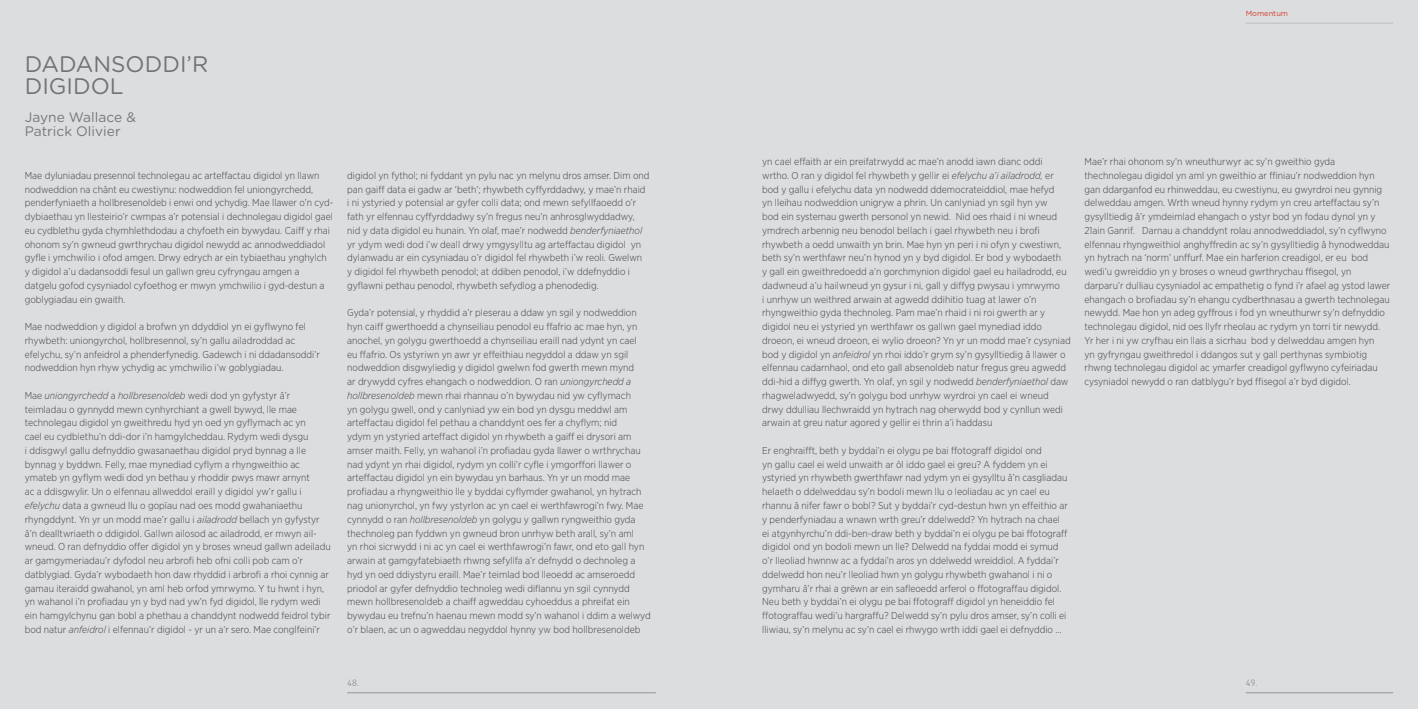
<style>
.page{position:relative;width:1418px;height:709px;background:#fff}
.page>*{position:absolute;margin:0;border:0;box-sizing:border-box;transform-origin:0 0}
.t1{font:22.5px "Gotham Rounded";color:#717275}
.t2{font:13.75px/13.8px "Gotham Rounded";color:#77787b}
.t3{font:300 10px/13.8px "Gotham Narrow";color:#414042}
.t4{font:300 8.75px "Chevin";color:#8a8c8e}
.t5{font:7.5px "Gotham Rounded";color:#d83b2b}
.s1{font-style:italic}
</style>
<div class="page">
<div style="left:0;top:0;width:1417px;height:709px;background:#dcddde"></div>
<hr style="left:347px;top:692px;width:309px;height:1px;background:#939598">
<hr style="left:1245px;top:692px;width:148px;height:1px;background:#939598">
<hr style="left:1245px;top:23px;width:148px;height:1px;background:#bcbec0">
<h1 class="t1" style="left:25px;top:48px;width:35px">Dada</h1>
<h1 class="t1" style="left:93px;top:48px;width:65px">nsoddi</h1>
<h1 class="t1" style="left:186px;top:48px;width:23px">’r</h1>
<h1 class="t1" style="left:25px;top:71px;width:30px">Digid</h1>
<h1 class="t1" style="left:91px;top:71px;width:35px">ol</h1>
<h2 class="t2" style="left:25px;top:109px;width:113px">Jayne Wallace &amp;<br>Patrick Olivier</h2>
<p class="t3" style="left:25px;top:168px;width:310px">Mae dyluniadau presennol technolegau ac arteffactau digidol yn llawn nodweddion na chânt eu cwestiynu: nodweddion fel uniongyrchedd, penderfyniaeth a hollbresenoldeb i enwi ond ychydig. Mae llawer o’n cyd&shy;dybiaethau yn llesteirio’r cwmpas a’r potensial i dechnolegau digidol gael eu cydblethu gyda chymhlethdodau a chyfoeth ein bywydau. Caiff y rhai ohonom sy’n gwneud gwrthrychau digidol newydd ac annodweddiadol gyfle i ymchwilio i ofod amgen. Drwy edrych ar ein tybiaethau ynghylch y digidol a’u dadansoddi fesul un gallwn greu cyfryngau amgen a datgelu gofod cysyniadol cyfoethog er mwyn ymchwilio i gyd-destun a goblygiadau ein gwaith.</p>
<p class="t3" style="left:25px;top:319px;width:296px">Mae nodweddion y digidol a brofwn yn ddyddiol yn ei gyflwyno fel rhywbeth: uniongyrchol, hollbresennol, sy’n gallu ailadroddad ac efelychu, sy’n anfeidrol a phenderfynedig. Gadewch i ni ddadansoddi’r nodweddion hyn rhyw ychydig ac ymchwilio i’w goblygiadau.</p>
<p class="t3" style="left:25px;top:388px;width:307px">Mae <span class="s1">uniongyrchedd</span> a <span class="s1">hollbresenoldeb</span> wedi dod yn gyfystyr â’r teimladau o gynnydd mewn cynhyrchiant a gwell bywyd, lle mae technolegau digidol yn gweithredu hyd yn oed yn gyflymach ac yn<br>cael eu cydblethu’n ddi-dor i’n hamgylcheddau. Rydym wedi dysgu<br>i ddisgwyl gallu defnyddio gwasanaethau digidol pryd bynnag a lle bynnag y byddwn. Felly, mae mynediad cyflym a rhyngweithio ac ymateb yn gyflym wedi dod yn bethau y rhoddir pwys mawr arnynt<br>ac a ddisgwylir. Un o elfennau allweddol eraill y digidol yw’r gallu i <span class="s1">efelychu</span> data a gwneud llu o gopïau nad oes modd gwahaniaethu rhyngddynt. Yn yr un modd mae’r gallu i <span class="s1">ailadrodd</span> bellach yn gyfystyr â’n dealltwriaeth o ddigidol. Gallwn ailosod ac ailadrodd, er mwyn ail&shy;wneud. O ran defnyddio offer digidol yn y broses wneud gallwn adeiladu ar gamgymeriadau’r dyfodol neu arbrofi heb ofni colli pob cam o’r datblygiad. Gyda’r wybodaeth hon daw rhyddid i arbrofi a rhoi cynnig ar gamau iteraidd gwahanol, yn aml heb orfod ymrwymo. Y tu hwnt i hyn, yn wahanol i’n profiadau yn y byd nad yw’n fyd digidol, lle rydym wedi ein hamgylchynu gan bobl a phethau a chanddynt nodwedd feidrol tybir bod natur <span class="s1">anfeidrol</span> i elfennau’r digidol - yr un a’r sero. Mae conglfeini’r</p>
<p class="t3" style="left:347px;top:168px;width:304px">digidol yn fythol; ni fyddant yn pylu nac yn melynu dros amser. Dim ond pan gaiff data ei gadw ar ‘beth’; rhywbeth cyffyrddadwy, y mae’n rhaid i ni ystyried y potensial ar gyfer colli data; ond mewn sefyllfaoedd o’r fath yr elfennau cyffyrddadwy sy’n fregus neu’n anhrosglwyddadwy, nid y data digidol eu hunain. Yn olaf, mae’r nodwedd <span class="s1">benderfyniaethol </span>yr ydym wedi dod i’w deall drwy ymgysylltu ag arteffactau digidol yn dylanwadu ar ein cysyniadau o’r digidol fel rhywbeth i’w reoli. Gwelwn y digidol fel rhywbeth penodol; at ddiben penodol, i’w ddefnyddio i gyflawni pethau penodol, rhywbeth sefydlog a phenodedig.</p>
<p class="t3" style="left:347px;top:306px;width:305px">Gyda’r potensial, y rhyddid a’r pleserau a ddaw yn sgil y nodweddion hyn caiff gwerthoedd a chynseiliau penodol eu ffafrio ac mae hyn, yn anochel, yn golygu gwerthoedd a chynseiliau eraill nad ydynt yn cael<br>eu ffafrio. Os ystyriwn yn awr yr effeithiau negyddol a ddaw yn sgil nodweddion disgwyliedig y digidol gwelwn fod gwerth mewn mynd<br>ar drywydd cyfres ehangach o nodweddion. O ran <span class="s1">uniongyrchedd a hollbresenoldeb</span> mewn rhai rhannau o’n bywydau nid yw cyflymach<br>yn golygu gwell, ond y canlyniad yw ein bod yn dysgu meddwl am arteffactau digidol fel pethau a chanddynt oes fer a chyflym; nid<br>ydym yn ystyried arteffact digidol yn rhywbeth a gaiff ei drysori am amser maith. Felly, yn wahanol i’n profiadau gyda llawer o wrthrychau nad ydynt yn rhai digidol, rydym yn colli’r cyfle i ymgorffori llawer o arteffactau digidol yn ein bywydau yn barhaus. Yn yr un modd mae profiadau a rhyngweithio lle y byddai cyflymder gwahanol, yn hytrach nag unionyrchol, yn fwy ystyrlon ac yn cael ei werthfawrogi’n fwy. Mae cynnydd o ran <span class="s1">hollbresenoldeb</span> yn golygu y gallwn ryngweithio gyda thechnoleg pan fyddwn yn gwneud bron unrhyw beth arall, sy’n aml<br>yn rhoi sicrwydd i ni ac yn cael ei werthfawrogi’n fawr, ond eto gall hyn arwain at gamgyfatebiaeth rhwng sefyllfa a’r defnydd o dechnoleg a hyd yn oed ddiystyru eraill. Mae’r teimlad bod lleoedd ac amseroedd priodol ar gyfer defnyddio technoleg wedi diflannu yn sgil cynnydd mewn hollbresenoldeb a chaiff agweddau cyhoeddus a phreifat ein bywydau eu trefnu’n haenau mewn modd sy’n wahanol i ddim a welwyd o’r blaen, ac un o agweddau negyddol hynny yw bod hollbresenoldeb</p>
<p class="t5" style="left:1245px;top:8px;width:44px">Momentum</p>
<p class="t3" style="left:762px;top:154px;width:310px">yn cael effaith ar ein preifatrwydd ac mae’n anodd iawn dianc oddi wrtho. O ran y digidol fel rhywbeth y gellir ei <span class="s1">efelychu a’i ailadrodd,</span> er bod y gallu i efelychu data yn nodwedd ddemocrateiddiol, mae hefyd<br>yn lleihau nodweddion unigryw a phrin. Un canlyniad yn sgil hyn yw<br>bod ein systemau gwerth personol yn newid. Nid oes rhaid i ni wneud ymdrech arbennig neu benodol bellach i gael rhywbeth neu i brofi rhywbeth a oedd unwaith yn brin. Mae hyn yn peri i ni ofyn y cwestiwn, beth sy’n werthfawr neu’n hynod yn y byd digidol. Er bod y wybodaeth<br>y gall ein gweithredoedd a’n gorchmynion digidol gael eu hailadrodd, eu dadwneud a’u hailwneud yn gysur i ni, gall y diffyg pwysau i ymrwymo<br>i unrhyw un weithred arwain at agwedd ddihitio tuag at lawer o’n rhyngweithio gyda thechnoleg. Pam mae’n rhaid i ni roi gwerth ar y digidol neu ei ystyried yn werthfawr os gallwn gael mynediad iddo droeon, ei wneud droeon, ei wylio droeon? Yn yr un modd mae’r cysyniad bod y digidol yn <span class="s1">anfeidrol</span> yn rhoi iddo’r grym sy’n gysylltiedig â llawer o elfennau cadarnhaol, ond eto gall absenoldeb natur fregus greu agwedd ddi-hid a diffyg gwerth. Yn olaf, yn sgil y nodwedd <span class="s1">benderfyniaethol</span> daw rhagweladwyedd, sy’n golygu bod unrhyw wyrdroi yn cael ei wneud drwy ddulliau llechwraidd yn hytrach nag oherwydd bod y cynllun wedi arwain at greu natur agored y gellir ei thrin a’i haddasu</p>
<p class="t3" style="left:762px;top:443px;width:307px">Er enghraifft, beth y byddai’n ei olygu pe bai ffotograff digidol ond<br>yn gallu cael ei weld unwaith ar ôl iddo gael ei greu? A fyddem yn ei ystyried yn rhywbeth gwerthfawr nad ydym yn ei gysylltu â’n casgliadau helaeth o ddelweddau sy’n bodoli mewn llu o leoliadau ac yn cael eu rhannu â nifer fawr o bobl? Sut y byddai’r cyd-destun hwn yn effeithio ar y penderfyniadau a wnawn wrth greu’r ddelwedd? Yn hytrach na chael ei atgynhyrchu’n ddi-ben-draw beth y byddai’n ei olygu pe bai ffotograff digidol ond yn bodoli mewn un lle? Delwedd na fyddai modd ei symud o’r lleoliad hwnnw ac a fyddai’n aros yn ddelwedd wreiddiol. A fyddai’r ddelwedd hon neu’r lleoliad hwn yn golygu rhywbeth gwahanol i ni o gymharu â’r rhai a grëwn ar ein safleoedd arferol o ffotograffau digidol.<br>Neu beth y byddai’n ei olygu pe bai ffotograff digidol yn heneiddio fel ffotograffau wedi’u hargraffu? Delwedd sy’n pylu dros amser, sy’n colli ei lliwiau, sy’n melynu ac sy’n cael ei rhwygo wrth iddi gael ei defnyddio …</p>
<p class="t3" style="left:1084px;top:154px;width:307px">Mae’r rhai ohonom sy’n wneuthurwyr ac sy’n gweithio gyda thechnolegau digidol yn aml yn gweithio ar ffiniau’r nodweddion hyn gan ddarganfod eu rhinweddau, eu cwestiynu, eu gwyrdroi neu gynnig delweddau amgen. Wrth wneud hynny rydym yn creu arteffactau sy’n gysylltiedig â’r ymdeimlad ehangach o ystyr bod yn fodau dynol yn y 21ain Ganrif. Darnau a chanddynt rolau annodweddiadol, sy’n cyflwyno elfennau rhyngweithiol anghyffredin ac sy’n gysylltiedig â hynodweddau yn hytrach na ‘norm’ unffurf. Mae ein harferion creadigol, er eu bod wedi’u gwreiddio yn y broses o wneud gwrthrychau ffisegol, yn darparu’r dulliau cysyniadol ac empathetig o fynd i’r afael ag ystod lawer ehangach o brofiadau sy’n ehangu cydberthnasau a gwerth technolegau newydd. Mae hon yn adeg gyffrous i fod yn wneuthurwr sy’n defnyddio technolegau digidol, nid oes llyfr rheolau ac rydym yn torri tir newydd.<br>Yr her i ni yw cryfhau ein llais a sicrhau bod y delweddau amgen hyn<br>yn gyfryngau gweithredol i ddangos sut y gall perthynas symbiotig rhwng technolegau digidol ac ymarfer creadigol gyflwyno cyfeiriadau cysyniadol newydd o ran datblygu’r byd ffisegol a’r byd digidol.</p>
<p class="t4" style="left:347px;top:676px;width:13px">48.</p>
<p class="t4" style="left:1245px;top:676px;width:13px">49.</p>
</div>
